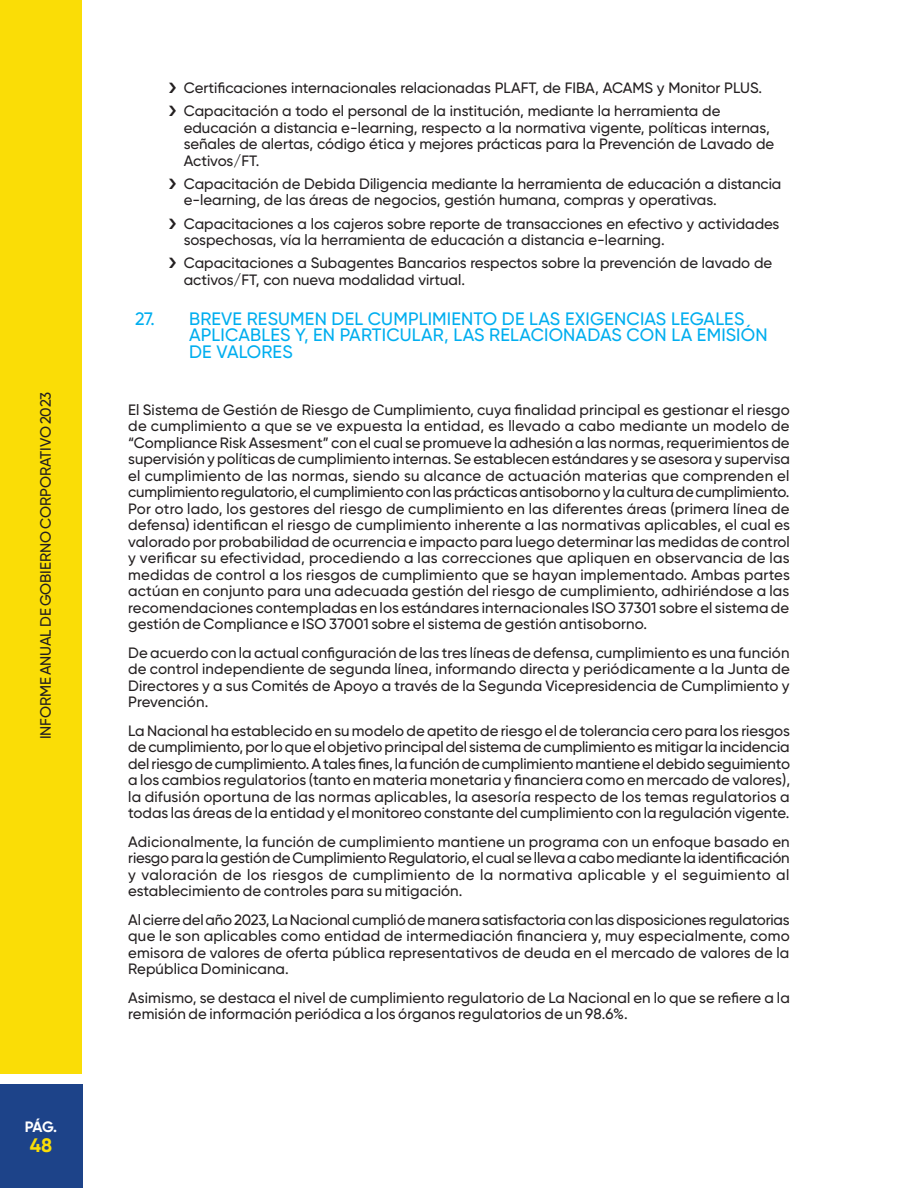
<style>
.page{position:relative;width:918px;height:1188px;background:#fff}
.page>*{position:absolute;margin:0;border:0;box-sizing:border-box;transform-origin:0 0}
.t1{font:700 19.5px "Gilroy";color:#fadd06}
.t2{font:500 18px/16.5px "Gilroy";letter-spacing:.01em;color:#00aeef}
.Body_Text{font:500 15px/16.5px "Gilroy";color:#231f20}
.t3{font:700 15px "Gilroy";color:#fff}
</style>
<div class="page">
<div style="left:0;top:0;width:82px;height:1074px;background:#fadd06"></div>
<div style="left:0;top:1084px;width:82px;height:104px;background:#1d4389"></div>
<p class="Body_Text" style="left:37px;top:739px;width:349px;rotate:-90deg">INFORME ANUAL DE GOBIERNO CORPORATIVO 2023</p>
<p class="t3" style="left:25px;top:1118px;width:34px">PÁG.</p>
<h1 class="t1" style="left:30px;top:1133px;width:24px">48</h1>
<p class="Body_Text" style="left:184px;top:79px;width:580px">Certificaciones internacionales relacionadas PLAFT, de FIBA, ACAMS y Monitor PLUS.</p>
<p class="Body_Text" style="left:184px;top:103px;width:592px">Capacitación a todo el personal de la institución, mediante la herramienta de educación a distancia e-learning, respecto a la normativa vigente, políticas internas, señales de alertas, código ética y mejores prácticas para la Prevención de Lavado de Activos/FT.</p>
<p class="Body_Text" style="left:184px;top:175px;width:599px">Capacitación de Debida Diligencia mediante la herramienta de educación a distancia e-learning, de las áreas de negocios, gestión humana, compras y operativas.</p>
<p class="Body_Text" style="left:184px;top:215px;width:597px">Capacitaciones a los cajeros sobre reporte de transacciones en efectivo y actividades sospechosas, vía la herramienta de educación a distancia e-learning.</p>
<p class="Body_Text" style="left:184px;top:255px;width:590px">Capacitaciones a Subagentes Bancarios respectos sobre la prevención de lavado de activos/FT, con nueva modalidad virtual.</p>
<p class="t2" style="left:189px;top:310px;width:580px;text-indent:-54px">27. BREVE RESUMEN DEL CUMPLIMIENTO DE LAS EXIGENCIAS LEGALES<br>APLICABLES Y, EN PARTICULAR, LAS RELACIONADAS CON LA EMISIÓN<br>DE VALORES</p>
<p class="Body_Text" style="left:128px;top:401px;width:663px;text-align:justify">El Sistema de Gestión de Riesgo de Cumplimiento, cuya finalidad principal es gestionar el riesgo de cumplimiento a que se ve expuesta la entidad, es llevado a cabo mediante un modelo de “Compliance Risk Assesment” con el cual se promueve la adhesión a las normas, requerimientos de supervisión y políticas de cumplimiento internas. Se establecen estándares y se asesora y supervisa el cumplimiento de las normas, siendo su alcance de actuación materias que comprenden el cumplimiento regulatorio, el cumplimiento con las prácticas antisoborno y la cultura de cumplimiento.<br>Por otro lado, los gestores del riesgo de cumplimiento en las diferentes áreas (primera línea de defensa) identifican el riesgo de cumplimiento inherente a las normativas aplicables, el cual es valorado por probabilidad de ocurrencia e impacto para luego determinar las medidas de control y verificar su efectividad, procediendo a las correcciones que apliquen en observancia de las medidas de control a los riesgos de cumplimiento que se hayan implementado. Ambas partes actúan en conjunto para una adecuada gestión del riesgo de cumplimiento, adhiriéndose a las recomendaciones contempladas en los estándares internacionales ISO 37301 sobre el sistema de gestión de Compliance e ISO 37001 sobre el sistema de gestión antisoborno.</p>
<p class="Body_Text" style="left:128px;top:644px;width:663px;text-align:justify">De acuerdo con la actual configuración de las tres líneas de defensa, cumplimiento es una función de control independiente de segunda línea, informando directa y periódicamente a la Junta de Directores y a sus Comités de Apoyo a través de la Segunda Vicepresidencia de Cumplimiento y Prevención.</p>
<p class="Body_Text" style="left:128px;top:722px;width:663px;text-align:justify">La Nacional ha establecido en su modelo de apetito de riesgo el de tolerancia cero para los riesgos de cumplimiento, por lo que el objetivo principal del sistema de cumplimiento es mitigar la incidencia del riesgo de cumplimiento. A tales fines, la función de cumplimiento mantiene el debido seguimiento a los cambios regulatorios (tanto en materia monetaria y financiera como en mercado de valores), la difusión oportuna de las normas aplicables, la asesoría respecto de los temas regulatorios a todas las áreas de la entidad y el monitoreo constante del cumplimiento con la regulación vigente.</p>
<p class="Body_Text" style="left:128px;top:833px;width:663px;text-align:justify">Adicionalmente, la función de cumplimiento mantiene un programa con un enfoque basado en riesgo para la gestión de Cumplimiento Regulatorio, el cual se lleva a cabo mediante la identificación y valoración de los riesgos de cumplimiento de la normativa aplicable y el seguimiento al establecimiento de controles para su mitigación.</p>
<p class="Body_Text" style="left:128px;top:911px;width:663px;text-align:justify">Al cierre del año 2023, La Nacional cumplió de manera satisfactoria con las disposiciones regulatorias que le son aplicables como entidad de intermediación financiera y, muy especialmente, como emisora de valores de oferta pública representativos de deuda en el mercado de valores de la República Dominicana.</p>
<p class="Body_Text" style="left:128px;top:989px;width:663px">Asimismo, se destaca el nivel de cumplimiento regulatorio de La Nacional en lo que se refiere a la remisión de información periódica a los órganos regulatorios de un 98.6%.</p>
</div>
